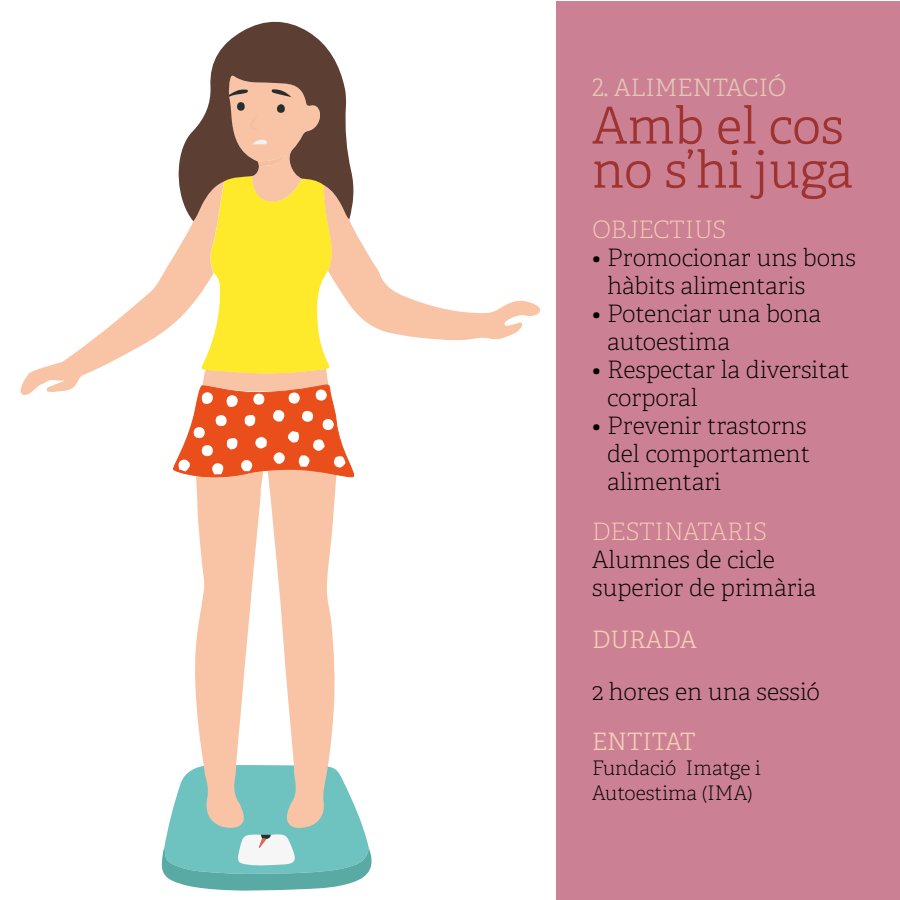
<style>
.page{position:relative;width:900px;height:900px;background:#fff}
.page>*{position:absolute;margin:0;border:0;box-sizing:border-box;transform-origin:0 0}
.t1{font:51px/44px "Adelle PE Lt";color:#9e3330}
.t2{font:24px/28px "Adelle PE Th";color:#000}
.t3{font:24px "Adelle PE Th";color:#f5cfb5}
.t4{font:24px "Adelle PE Lt";color:#e3c7b5}
.t5{font:24px "Adelle PE Lt";color:#f5cfb5}
.t6{font:20px/25px "Adelle PE Th";color:#000}
</style>
<div class="page">
<div style="left:556px;top:1px;width:343px;height:899px;background:#cc8094"></div>
<svg style="left:375px;top:266px;width:165px;height:75px"></svg>
<svg style="left:20px;top:278px;width:141px;height:117px"></svg>
<svg style="left:161px;top:221px;width:214px;height:670px"></svg>
<svg style="left:178px;top:21px;width:176px;height:200px"></svg>
<p class="t4" style="left:592px;top:70px;width:196px">2. ALIMENTACIÓ</p>
<h1 class="t1" style="left:592px;top:102px;width:263px">Amb el cos no s’hi juga</h1>
<p class="t3" style="left:592px;top:213px;width:136px">OBJECTIUS</p>
<p class="t2" style="left:607px;top:243px;width:250px;text-indent:-15px">• Promocionar uns bons hàbits alimentaris</p>
<p class="t2" style="left:607px;top:299px;width:216px;text-indent:-15px">• Potenciar una bona autoestima</p>
<p class="t2" style="left:607px;top:355px;width:244px;text-indent:-15px">• Respectar la diversitat corporal</p>
<p class="t2" style="left:607px;top:411px;width:205px;text-indent:-15px">• Prevenir trastorns del comportament alimentari</p>
<p class="t3" style="left:592px;top:515px;width:177px">DESTINATARIS</p>
<p class="t2" style="left:592px;top:545px;width:226px">Alumnes de cicle superior de primària</p>
<p class="t5" style="left:592px;top:622px;width:106px">DURADA</p>
<p class="t2" style="left:592px;top:677px;width:230px">2 hores en una sessió</p>
<p class="t5" style="left:592px;top:724px;width:105px">ENTITAT</p>
<p class="t6" style="left:592px;top:755px;width:170px">Fundació Imatge i<br>Autoestima (IMA)</p>
</div>
